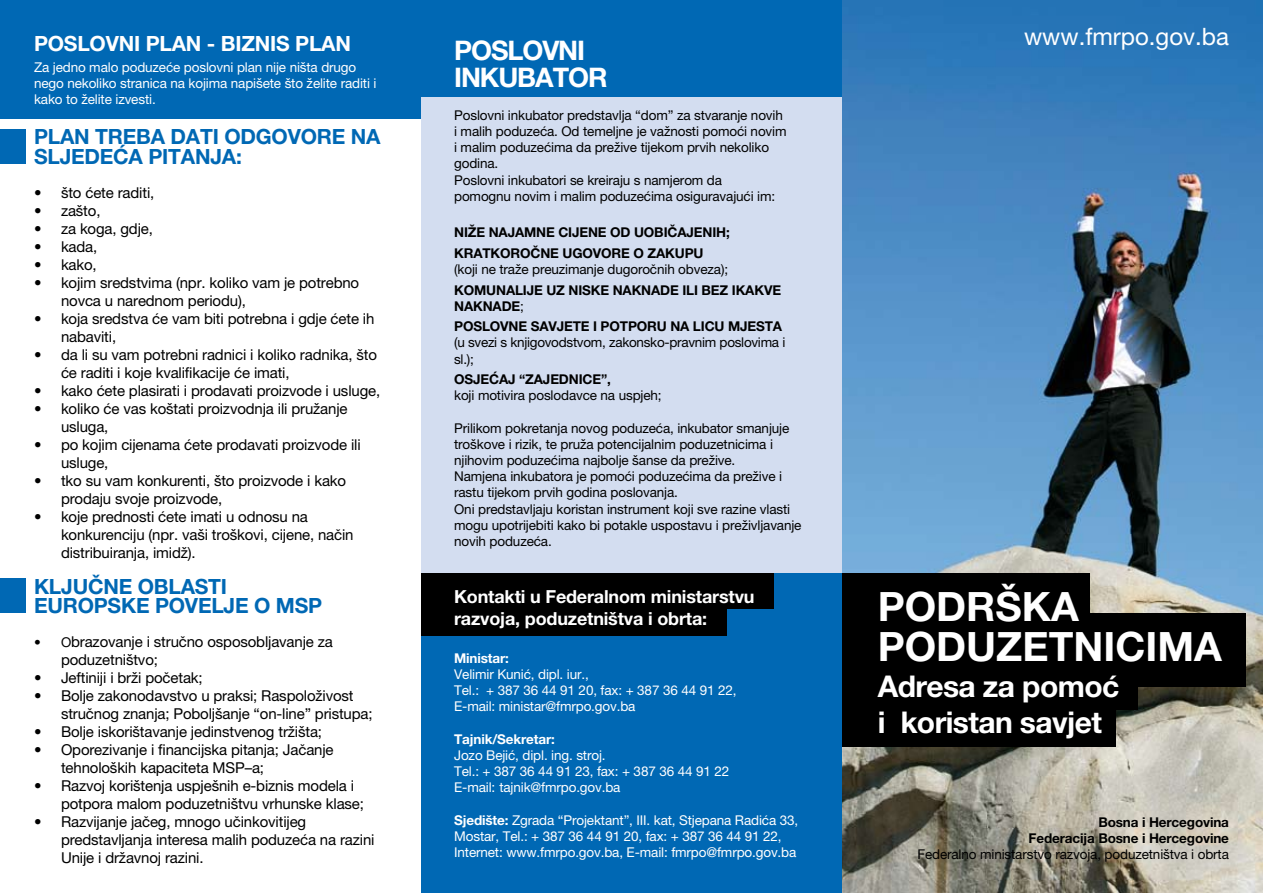
<style>
.page{position:relative;width:1263px;height:893px;background:#fff}
.page>*{position:absolute;margin:0;border:0;box-sizing:border-box;transform-origin:0 0}
.t1{font:700 40.5px/40.5px "Helvetica";color:#fff}
.t2{font:700 30px/36px "Helvetica";letter-spacing:-.02em;color:#fff}
.t3{font:700 27px/27px "Helvetica";letter-spacing:-.04em;color:#fff}
.t4{font:24px "Helvetica";color:#fff}
.t5{font:700 21px/19.5px "Helvetica";letter-spacing:-.01em;color:#0068b4}
.t6{font:700 21px "Helvetica";letter-spacing:-.01em;color:#fff}
.t7{font:700 18px/21.6px "Helvetica";letter-spacing:-.01em;color:#fff}
.t8{font:15px/18px "Helvetica";letter-spacing:-.01em;color:#000}
.t9{font:13.5px/16.2px "Helvetica";letter-spacing:-.01em;color:#000}
.t10{font:13.5px/16.2px "Helvetica";letter-spacing:-.01em;color:#fff}
.t11{font:700 13.5px/16.2px "Helvetica";letter-spacing:-.01em;color:#000}
.t12{font:700 13.5px "Helvetica";letter-spacing:-.01em;color:#fff}
.s1{font-size:13.5px}
.s2{font-weight:400}
.s3{font-weight:700}
</style>
<div class="page">
<div style="left:421px;top:91px;width:426px;height:491px;background:#d3ddf0"></div>
<div style="left:421px;top:573px;width:426px;height:320px;background:#0068b4"></div>
<div style="left:0;top:0;width:421px;height:118px;background:#0068b4"></div>
<div style="left:415px;top:0;width:440px;height:97px;background:#0068b4"></div>
<div style="left:0;top:578px;width:26px;height:35px;background:#0068b4"></div>
<div style="left:0;top:129px;width:26px;height:34px;background:#0068b4"></div>
<div style="left:421px;top:573px;width:353px;height:36px;background:#000"></div>
<div style="left:421px;top:607px;width:305px;height:28px;background:#000"></div>
<img style="left:842px;top:0;width:421px;height:893px">
<div style="left:842px;top:573px;width:247px;height:73px;background:#000"></div>
<div style="left:842px;top:614px;width:404px;height:73px;background:#000"></div>
<div style="left:842px;top:644px;width:295px;height:66px;background:#000"></div>
<div style="left:842px;top:696px;width:273px;height:51px;background:#000"></div>
<h3 class="t6" style="left:34px;top:31px;width:318px">POSLOVNI PLAN - BIZNIS PLAN</h3>
<p class="t10" style="left:34px;top:59px;width:344px">Za jedno malo poduzeće poslovni plan nije ništa drugo nego nekoliko stranica na kojima napišete što želite raditi i kako to želite izvesti.</p>
<h3 class="t5" style="left:34px;top:126px;width:348px">PLAN TREBA DATI ODGOVORE NA<br>SLJEDEĆA PITANJA:</h3>
<p class="t8" style="left:34px;top:183px;width:122px">• što ćete raditi,</p>
<p class="t8" style="left:34px;top:201px;width:68px">• zašto,</p>
<p class="t8" style="left:34px;top:219px;width:120px">• za koga, gdje,</p>
<p class="t8" style="left:34px;top:237px;width:65px">• kada,</p>
<p class="t8" style="left:34px;top:255px;width:64px">• kako,</p>
<p class="t8" style="left:61px;top:273px;width:300px;text-indent:-27px">• kojim sredstvima (npr. koliko vam je potrebno novca u narednom periodu),</p>
<p class="t8" style="left:61px;top:309px;width:315px;text-indent:-27px">• koja sredstva će vam biti potrebna i gdje ćete ih nabaviti,</p>
<p class="t8" style="left:61px;top:345px;width:317px;text-indent:-27px">• da li su vam potrebni radnici i koliko radnika, što će raditi i koje kvalifikacije će imati,</p>
<p class="t8" style="left:34px;top:381px;width:348px">• kako ćete plasirati i prodavati proizvode i usluge,</p>
<p class="t8" style="left:61px;top:399px;width:288px;text-indent:-27px">• koliko će vas koštati proizvodnja ili pružanje usluga,</p>
<p class="t8" style="left:61px;top:435px;width:301px;text-indent:-27px">• po kojim cijenama ćete prodavati proizvode ili usluge,</p>
<p class="t8" style="left:61px;top:471px;width:287px;text-indent:-27px">• tko su vam konkurenti, što proizvode i kako prodaju svoje proizvode,</p>
<p class="t8" style="left:61px;top:507px;width:294px;text-indent:-27px">• koje prednosti ćete imati u odnosu na konkurenciju (npr. vaši troškovi, cijene, način distribuiranja, imidž).</p>
<h3 class="t5" style="left:34px;top:576px;width:290px">KLJUČNE OBLASTI<br>EUROPSKE POVELJE O MSP</h3>
<p class="t8" style="left:61px;top:633px;width:273px;text-indent:-27px"><span class="s1">• O</span>brazovanje i stručno osposobljavanje za poduzetništvo;</p>
<p class="t8" style="left:34px;top:669px;width:170px">• Jeftiniji i brži početak;</p>
<p class="t8" style="left:61px;top:687px;width:313px;text-indent:-27px">• Bolje zakonodavstvo u praksi; Raspoloživost stručnog znanja; Poboljšanje “on-line” pristupa;</p>
<p class="t8" style="left:34px;top:723px;width:290px">• Bolje iskorištavanje jedinstvenog tržišta;</p>
<p class="t8" style="left:61px;top:741px;width:274px;text-indent:-27px">• Oporezivanje i financijska pitanja; Jačanje tehnoloških kapaciteta MSP–a;</p>
<p class="t8" style="left:61px;top:777px;width:304px;text-indent:-27px">• Razvoj korištenja uspješnih e-biznis modela i potpora malom poduzetništvu vrhunske klase;</p>
<p class="t8" style="left:61px;top:813px;width:315px;text-indent:-27px">• Razvijanje jačeg, mnogo učinkovitijeg predstavljanja interesa malih poduzeća na razini<br>Unije i državnoj razini.</p>
<h3 class="t3" style="left:454px;top:37px;width:155px">POSLOVNI<br>INKUBATOR</h3>
<p class="t9" style="left:454px;top:107px;width:334px">Poslovni inkubator predstavlja “dom” za stvaranje novih i malih poduzeća. Od temeljne je važnosti pomoći novim i malim poduzećima da prežive tijekom prvih nekoliko godina.<br>Poslovni inkubatori se kreiraju s namjerom da<br>pomognu novim i malim poduzećima osiguravajući im:</p>
<p class="t11" style="left:454px;top:222px;width:277px;line-height:20.4px">NIŽE NAJAMNE CIJENE OD UOBIČAJENIH;<br>KRATKOROČNE UGOVORE O ZAKUPU</p>
<p class="t9" style="left:454px;top:261px;width:275px">(koji ne traže preuzimanje dugoročnih obveza);</p>
<p class="t11" style="left:454px;top:281px;width:328px">KOMUNALIJE UZ NISKE NAKNADE ILI BEZ IKAKVE<br>NAKNADE<span class="s2">;</span></p>
<p class="t11" style="left:454px;top:318px;width:329px">POSLOVNE SAVJETE I POTPORU NA LICU MJESTA</p>
<p class="t9" style="left:454px;top:334px;width:333px">(u svezi s knjigovodstvom, zakonsko-pravnim poslovima i sl.);</p>
<p class="t11" style="left:454px;top:371px;width:158px">OSJEĆAJ “ZAJEDNICE”,</p>
<p class="t9" style="left:454px;top:387px;width:209px">koji motivira poslodavce na uspjeh;</p>
<p class="t9" style="left:454px;top:419px;width:349px">Prilikom pokretanja novog poduzeća, inkubator smanjuje troškove i rizik, te pruža potencijalnim poduzetnicima i njihovim poduzećima najbolje šanse da prežive.<br>Namjena inkubatora je pomoći poduzećima da prežive i rastu tijekom prvih godina poslovanja.<br>Oni predstavljaju koristan instrument koji sve razine vlasti mogu upotrijebiti kako bi potakle uspostavu i preživljavanje novih poduzeća.</p>
<p class="t7" style="left:454px;top:586px;width:302px">Kontakti u Federalnom ministarstvu razvoja, poduzetništva i obrta:</p>
<p class="t12" style="left:454px;top:649px;width:56px">Ministar:</p>
<p class="t10" style="left:454px;top:666px;width:284px">Velimir Kunić, dipl. iur.,<br>Tel.: + 387 36 44 91 20, fax: + 387 36 44 91 22,<br>E-mail: ministar@fmrpo.gov.ba</p>
<p class="t12" style="left:454px;top:730px;width:102px">Tajnik/Sekretar:</p>
<p class="t10" style="left:454px;top:747px;width:277px">Jozo Bejić, dipl. ing. stroj.<br>Tel.: + 387 36 44 91 23, fax: + 387 36 44 91 22<br>E-mail: tajnik@fmrpo.gov.ba</p>
<p class="t10" style="left:454px;top:812px;width:346px"><span class="s3">Sjedište:</span> Zgrada “Projektant”, III. kat, Stjepana Radića 33,<br>Mostar, Tel.: + 387 36 44 91 20, fax: + 387 36 44 91 22,<br>Internet: www.fmrpo.gov.ba, E-mail: fmrpo@fmrpo.gov.ba</p>
<h3 class="t4" style="left:1024px;top:22px;width:206px">www.fmrpo.gov.ba</h3>
<h1 class="t1" style="left:878px;top:585px;width:346px">PODRŠKA<br>PODUZETNICIMA</h1>
<h2 class="t2" style="left:878px;top:668px;width:243px">Adresa za pomoć i koristan savjet</h2>
<p class="t11" style="left:1028px;top:814px;width:202px;text-align:right">Bosna i Hercegovina<br>Federacija Bosne i Hercegovine</p>
<p class="t9" style="left:917px;top:846px;width:313px">Federalno ministarstvo razvoja, poduzetništva i obrta</p>
</div>
